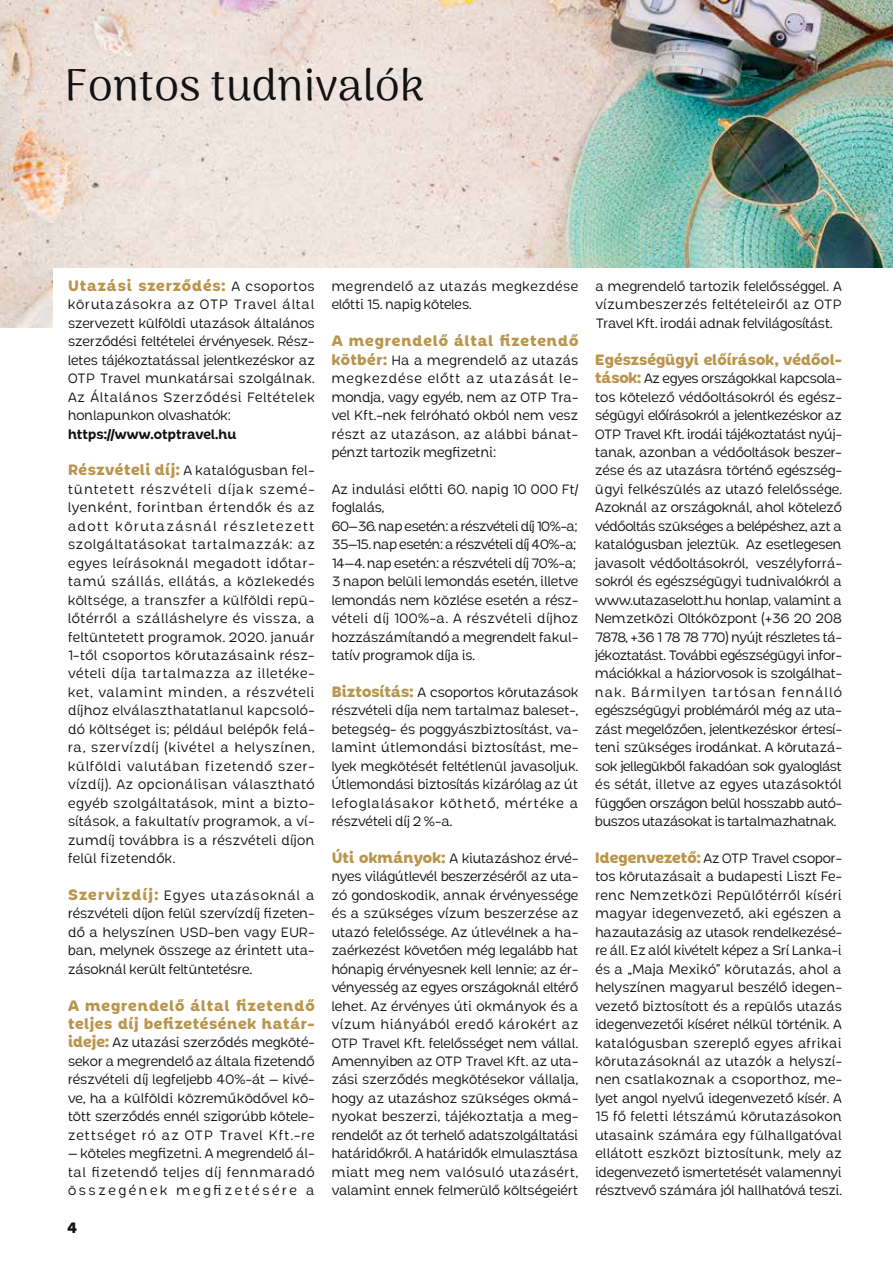
<style>
.page{position:relative;width:893px;height:1263px;background:#fff}
.page>*{position:absolute;margin:0;border:0;box-sizing:border-box;transform-origin:0 0}
.t1{font:45px "Arima Madurai";letter-spacing:.005em;color:#121212}
.t2{font:800 15px/18.5px "Chopsee Softee";letter-spacing:.04em;color:#b9954d}
.t3{font:800 15px "Chopsee Softee";color:#b9954d}
.t4{font:800 15px "Chopsee Softee";color:#121212}
.t5{font:13.5px/18.5px "Chopsee Softee";color:#121212;text-align:justify}
.t6{font:700 13.5px "Chopsee Softee";color:#121212}
.s1{font-weight:400;font-size:13.5px;color:#121212}
.s2{font-weight:800;font-size:15px;color:#b9954d}
</style>
<div class="page">
<img style="left:0;top:0;width:893px;height:328px">
<div style="left:54px;top:268px;width:839px;height:127px;background:#fff"></div>
<h1 class="t1" style="left:65px;top:54px;width:361px">Fontos tudnivalók</h1>
<p class="t2" style="left:68px;top:277px;width:248px">Utazási szerződés: <span class="s1">A csoportos</span></p>
<p class="t5" style="left:68px;top:295px;width:248px">körutazásokra az OTP Travel által szervezett külföldi utazások általános szerződési feltételei érvényesek. Rész&shy;letes tájékoztatással jelentkezéskor az OTP Travel munkatársai szolgálnak.<br>Az Általános Szerződési Feltételek honlapunkon olvashatók:</p>
<p class="t6" style="left:68px;top:425px;width:170px">https://www.otptravel.hu</p>
<p class="t5" style="left:68px;top:461px;width:248px"><span class="s2">Részvételi díj:</span> A katalógusban fel&shy;tüntetett részvételi díjak szemé&shy;lyenként, forintban értendők és az adott körutazásnál részletezett szolgáltatásokat tartalmazzák: az egyes leírásoknál megadott időtar&shy;tamú szállás, ellátás, a közlekedés költsége, a transzfer a külföldi repü&shy;lőtérről a szálláshelyre és vissza, a feltüntetett programok. 2020. január 1-től csoportos körutazásaink rész&shy;vételi díja tartalmazza az illetéke&shy;ket, valamint minden, a részvételi díjhoz elválaszthatatlanul kapcsoló&shy;dó költséget is; például belépők felá&shy;ra, szervízdíj (kivétel a helyszínen, külföldi valutában fizetendő szer&shy;vízdíj). Az opcionálisan választható egyéb szolgáltatások, mint a bizto&shy;sítások, a fakultatív programok, a ví&shy;zumdíj továbbra is a részvételi díjon felül fizetendők.</p>
<p class="t5" style="left:68px;top:886px;width:248px"><span class="s2">Szervizdíj:</span> Egyes utazásoknál a részvételi díjon felül szervízdíj fizeten&shy;dő a helyszínen USD-ben vagy EUR&shy;ban, melynek összege az érintett uta&shy;zásoknál került feltüntetésre.</p>
<p class="t2" style="left:68px;top:997px;width:248px">A megrendelő által fizetendő teljes díj befizetésének határ-</p>
<p class="t5" style="left:68px;top:1033px;width:248px"><span class="s2">ideje:</span> Az utazási szerződés megköté&shy;sekor a megrendelő az általa fizetendő részvételi díj legfeljebb 40%-át – kivé&shy;ve, ha a külföldi közreműködővel kö&shy;tött szerződés ennél szigorúbb kötele&shy;zettséget ró az OTP Travel Kft.-re</p>
<p class="t5" style="left:68px;top:1144px;width:248px">– köteles megfizetni. A megrendelő ál&shy;tal fizetendő teljes díj fennmaradó összegének megfizetésére a</p>
<p class="t4" style="left:67px;top:1218px;width:12px">4</p>
<p class="t5" style="left:332px;top:277px;width:248px">megrendelő az utazás megkezdése előtti 15. napig köteles.</p>
<p class="t2" style="left:332px;top:332px;width:248px">A megrendelő által fizetendő</p>
<p class="t5" style="left:332px;top:351px;width:248px"><span class="s2">kötbér:</span> Ha a megrendelő az utazás megkezdése előtt az utazását le&shy;mondja, vagy egyéb, nem az OTP Tra&shy;vel Kft.-nek felróható okból nem vesz részt az utazáson, az alábbi bánat&shy;pénzt tartozik megfizetni:</p>
<p class="t5" style="left:332px;top:480px;width:248px;text-align:left">Az indulási előtti 60. napig 10 000 Ft/ foglalás,<br>60–36. nap esetén: a részvételi díj 10%-a; 35–15. nap esetén: a részvételi díj 40%-a; 14–4. nap esetén: a részvételi díj 70%-a; 3 napon belüli lemondás esetén, illetve lemondás nem közlése esetén a rész&shy;vételi díj 100%-a. A részvételi díjhoz hozzászámítandó a megrendelt fakul&shy;tatív programok díja is.</p>
<p class="t5" style="left:332px;top:683px;width:248px"><span class="s2">Biztosítás:</span> A csoportos körutazások részvételi díja nem tartalmaz baleset-, betegség- és poggyászbiztosítást, va&shy;lamint útlemondási biztosítást, me&shy;lyek megkötését feltétlenül javasoljuk.<br>Útlemondási biztosítás kizárólag az út lefoglalásakor köthető, mértéke a részvételi díj 2 %-a.</p>
<p class="t5" style="left:332px;top:849px;width:248px"><span class="s2">Úti okmányok:</span> A kiutazáshoz érvé&shy;nyes világútlevél beszerzéséről az uta&shy;zó gondoskodik, annak érvényessége és a szükséges vízum beszerzése az utazó felelőssége. Az útlevélnek a ha&shy;zaérkezést követően még legalább hat hónapig érvényesnek kell lennie; az ér&shy;vényesség az egyes országoknál eltérő lehet. Az érvényes úti okmányok és a vízum hiányából eredő károkért az OTP Travel Kft. felelősséget nem vállal.<br>Amennyiben az OTP Travel Kft. az uta&shy;zási szerződés megkötésekor vállalja, hogy az utazáshoz szükséges okmá&shy;nyokat beszerzi, tájékoztatja a meg&shy;rendelőt az őt terhelő adatszolgáltatási határidőkről. A határidők elmulasztása miatt meg nem valósuló utazásért, valamint ennek felmerülő költségeiért</p>
<p class="t5" style="left:595px;top:277px;width:248px">a megrendelő tartozik felelősséggel. A vízumbeszerzés feltételeiről az OTP Travel Kft. irodái adnak felvilágosítást.</p>
<p class="t3" style="left:595px;top:350px;width:248px">Egészségügyi előírások, védőol-</p>
<p class="t5" style="left:595px;top:369px;width:248px"><span class="s2">tások:</span> Az egyes országokkal kapcsola&shy;tos kötelező védőoltásokról és egész&shy;ségügyi előírásokról a jelentkezéskor az OTP Travel Kft. irodái tájékoztatást nyúj&shy;tanak, azonban a védőoltások beszer&shy;zése és az utazásra történő egészség&shy;ügyi felkészülés az utazó felelőssége.<br>Azoknál az országoknál, ahol kötelező védőoltás szükséges a belépéshez, azt a katalógusban jeleztük. Az esetlegesen javasolt védőoltásokról, veszélyforrá&shy;sokról és egészségügyi tudnivalókról a www.utazaselott.hu honlap, valamint a Nemzetközi Oltóközpont (+36 20 208<br>7878, +36 1 78 78 770) nyújt részletes tá&shy;jékoztatást. További egészségügyi infor&shy;mációkkal a háziorvosok is szolgálhat&shy;nak. Bármilyen tartósan fennálló egészségügyi problémáról még az uta&shy;zást megelőzően, jelentkezéskor értesí&shy;teni szükséges irodánkat. A körutazá&shy;sok jellegükből fakadóan sok gyaloglást és sétát, illetve az egyes utazásoktól függően országon belül hosszabb autó&shy;buszos utazásokat is tartalmazhatnak.</p>
<p class="t5" style="left:595px;top:849px;width:248px"><span class="s2">Idegenvezető:</span> Az OTP Travel csopor&shy;tos körutazásait a budapesti Liszt Fe&shy;renc Nemzetközi Repülőtérről kíséri magyar idegenvezető, aki egészen a hazautazásig az utasok rendelkezésé&shy;re áll. Ez alól kivételt képez a Srí Lanka-i és a „Maja Mexikó” körutazás, ahol a helyszínen magyarul beszélő idegen&shy;vezető biztosított és a repülős utazás idegenvezetői kíséret nélkül történik. A katalógusban szereplő egyes afrikai körutazásoknál az utazók a helyszí&shy;nen csatlakoznak a csoporthoz, me&shy;lyet angol nyelvű idegenvezető kísér. A 15 fő feletti létszámú körutazásokon utasaink számára egy fülhallgatóval ellátott eszközt biztosítunk, mely az idegenvezető ismertetését valamennyi résztvevő számára jól hallhatóvá teszi.</p>
</div>
